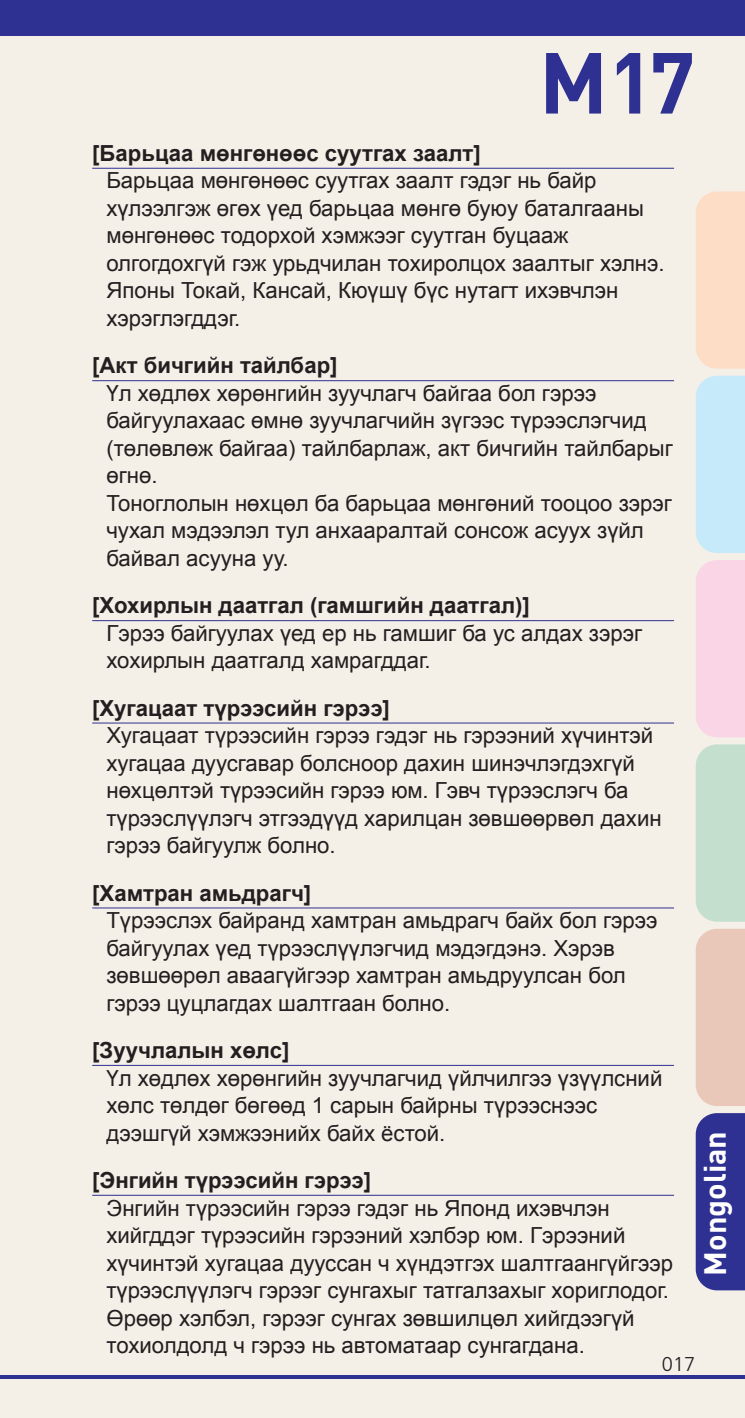
<style>
.page{position:relative;width:745px;height:1418px;background:#fff}
.page>*{position:absolute;margin:0;border:0;box-sizing:border-box;transform-origin:0 0}
.t1{font:700 85px "DIN";color:#2e3092}
.t2{font:700 30.5px "DIN";color:#fff}
.t3{font:22.25px/27.5px "Arial";color:#231f20}
.t4{font:700 22.25px "Arial";color:#231f20}
.t5{font:300 20px "Frutiger";color:#231f20}
</style>
<div class="page">
<div style="left:0;top:0;width:744px;height:1417px;background:#f4f0e8"></div>
<div style="left:696px;top:191px;width:48px;height:178px;background:#fdddc6"></div>
<div style="left:695px;top:376px;width:49px;height:177px;background:#c6eafa"></div>
<div style="left:696px;top:560px;width:48px;height:177px;background:#fad5e5"></div>
<div style="left:695px;top:744px;width:49px;height:177px;background:#c4dfcd"></div>
<div style="left:695px;top:929px;width:49px;height:177px;background:#e9c8ba"></div>
<div style="left:695px;top:1113px;width:49px;height:177px;background:#2e3092"></div>
<hr style="left:0;top:1375px;width:744px;height:3px;background:#2e3092">
<div style="left:0;top:0;width:744px;height:35px;background:#2e3092"></div>
<hr style="left:92px;top:168px;width:581px;height:1px;background:#2e3092">
<hr style="left:92px;top:380px;width:581px;height:1px;background:#2e3092">
<hr style="left:92px;top:620px;width:581px;height:1px;background:#2e3092">
<hr style="left:92px;top:722px;width:581px;height:1px;background:#2e3092">
<hr style="left:92px;top:907px;width:581px;height:1px;background:#2e3092">
<hr style="left:92px;top:1064px;width:581px;height:1px;background:#2e3092">
<hr style="left:92px;top:1194px;width:581px;height:1px;background:#2e3092">
<h1 class="t1" style="left:538px;top:27px;width:158px">M17</h1>
<p class="t4" style="left:92px;top:138px;width:390px">[Барьцаа мөнгөнөөс суутгах заалт]</p>
<p class="t3" style="left:106px;top:167px;width:559px">Барьцаа мөнгөнөөс суутгах заалт гэдэг нь байр хүлээлгэж өгөх үед барьцаа мөнгө буюу баталгааны мөнгөнөөс тодорхой хэмжээг суутган буцааж олгогдохгүй гэж урьдчилан тохиролцох заалтыг хэлнэ.<br>Японы Токай, Кансай, Кюүшү бүс нутагт ихэвчлэн хэрэглэгддэг.</p>
<p class="t4" style="left:92px;top:351px;width:247px">[Акт бичгийн тайлбар]</p>
<p class="t3" style="left:106px;top:379px;width:567px">Үл хөдлөх хөрөнгийн зуучлагч байгаа бол гэрээ байгуулахаас өмнө зуучлагчийн зүгээс түрээслэгчид (төлөвлөж байгаа) тайлбарлаж, акт бичгийн тайлбарыг өгнө.<br>Тоноглолын нөхцөл ба барьцаа мөнгөний тооцоо зэрэг чухал мэдээлэл тул анхааралтай сонсож асуух зүйл байвал асууна уу.</p>
<p class="t4" style="left:92px;top:591px;width:439px">[Хохирлын даатгал (гамшгийн даатгал)]</p>
<p class="t3" style="left:106px;top:619px;width:537px">Гэрээ байгуулах үед ер нь гамшиг ба ус алдах зэрэг хохирлын даатгалд хамрагддаг.</p>
<p class="t4" style="left:92px;top:693px;width:299px">[Хугацаат түрээсийн гэрээ]</p>
<p class="t3" style="left:106px;top:722px;width:556px">Хугацаат түрээсийн гэрээ гэдэг нь гэрээний хүчинтэй хугацаа дуусгавар болсноор дахин шинэчлэгдэхгүй нөхцөлтэй түрээсийн гэрээ юм. Гэвч түрээслэгч ба түрээслүүлэгч этгээдүүд харилцан зөвшөөрвөл дахин гэрээ байгуулж болно.</p>
<p class="t4" style="left:92px;top:878px;width:220px">[Хамтран амьдрагч]</p>
<p class="t3" style="left:106px;top:906px;width:552px">Түрээслэх байранд хамтран амьдрагч байх бол гэрээ байгуулах үед түрээслүүлэгчид мэдэгдэнэ. Хэрэв зөвшөөрөл аваагүйгээр хамтран амьдруулсан бол гэрээ цуцлагдах шалтгаан болно.</p>
<p class="t4" style="left:92px;top:1035px;width:198px">[Зуучлалын хөлс]</p>
<p class="t3" style="left:106px;top:1064px;width:557px">Үл хөдлөх хөрөнгийн зуучлагчид үйлчилгээ үзүүлсний хөлс төлдөг бөгөөд 1 сарын байрны түрээснээс дээшгүй хэмжээнийх байх ёстой.</p>
<p class="t4" style="left:92px;top:1165px;width:280px">[Энгийн түрээсийн гэрээ]</p>
<p class="t3" style="left:106px;top:1194px;width:568px">Энгийн түрээсийн гэрээ гэдэг нь Японд ихэвчлэн хийгддэг түрээсийн гэрээний хэлбэр юм. Гэрээний хүчинтэй хугацаа дууссан ч хүндэтгэх шалтгаангүйгээр түрээслүүлэгч гэрээг сунгахыг татгалзахыг хориглодог.<br>Өрөөр хэлбэл, гэрээг сунгах зөвшилцөл хийгдээгүй тохиолдолд ч гэрээ нь автоматаар сунгагдана.</p>
<p class="t5" style="left:661px;top:1352px;width:35px">017</p>
<h2 class="t2" style="left:694px;top:1275px;width:146px;rotate:-90deg">Mongolian</h2>
</div>
